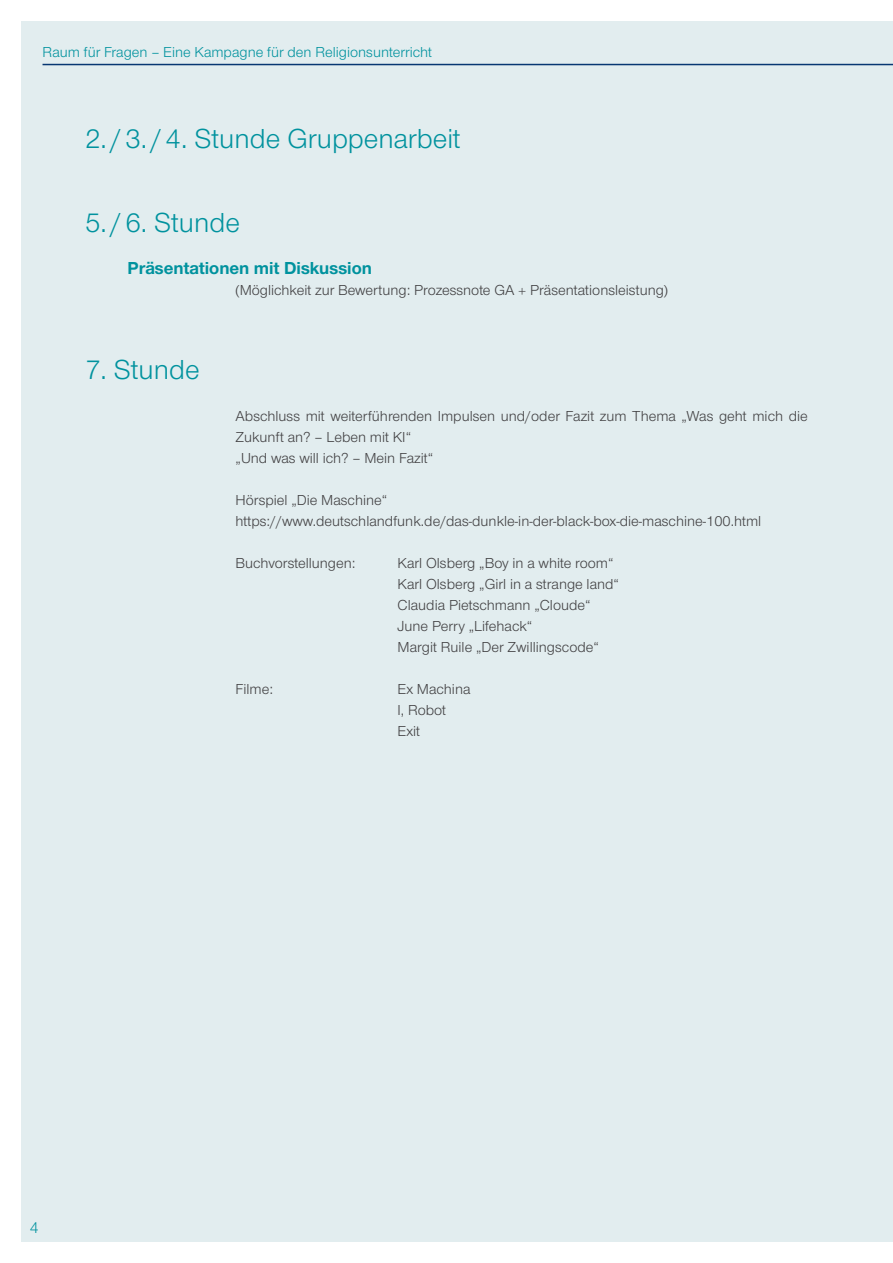
<style>
.page{position:relative;width:893px;height:1263px;background:#fff}
.page>*{position:absolute;margin:0;border:0;box-sizing:border-box;transform-origin:0 0}
.t1{font:28.5px "Nordelbica";color:#00929e}
.t2{font:700 18px "Nordelbica";color:#00929e}
.t3{font:16.5px "Nordelbica";color:#00929e}
.t4{font:15px/21px "Nordelbica";color:#414042}
.t5{font:15px "Nordelbica";color:#00929e}
</style>
<div class="page">
<div style="left:21px;top:21px;width:872px;height:1221px;background:#e2edef"></div>
<hr style="left:43px;top:64px;width:850px;height:1px;background:#073772">
<p class="t5" style="left:43px;top:44px;width:391px">Raum für Fragen – Eine Kampagne für den Religionsunterricht</p>
<h1 class="t1" style="left:85px;top:122px;width:377px">2./3./4. Stunde Gruppenarbeit</h1>
<h1 class="t1" style="left:85px;top:206px;width:156px">5./6. Stunde</h1>
<p class="t2" style="left:128px;top:257px;width:246px">Präsentationen mit Diskussion</p>
<p class="t4" style="left:236px;top:280px;width:434px">(Möglichkeit zur Bewertung: Prozessnote GA + Präsentationsleistung)</p>
<h1 class="t1" style="left:85px;top:353px;width:116px">7. Stunde</h1>
<p class="t4" style="left:236px;top:406px;width:574px">Abschluss mit weiterführenden Impulsen und/oder Fazit zum Thema „Was geht mich die<br>Zukunft an? – Leben mit KI“<br>„Und was will ich? – Mein Fazit“</p>
<p class="t4" style="left:236px;top:490px;width:527px">Hörspiel „Die Maschine“ https://www.deutschlandfunk.de/das-dunkle-in-der-black-box-die-maschine-100.html</p>
<p class="t4" style="left:236px;top:553px;width:121px">Buchvorstellungen:</p>
<p class="t4" style="left:398px;top:553px;width:223px">Karl Olsberg „Boy in a white room“<br>Karl Olsberg „Girl in a strange land“<br>Claudia Pietschmann „Cloude“<br>June Perry „Lifehack“<br>Margit Ruile „Der Zwillingscode“</p>
<p class="t4" style="left:236px;top:679px;width:39px">Filme:</p>
<p class="t4" style="left:398px;top:679px;width:74px">Ex Machina<br>I, Robot<br>Exit</p>
<p class="t3" style="left:30px;top:1218px;width:11px">4</p>
</div>
